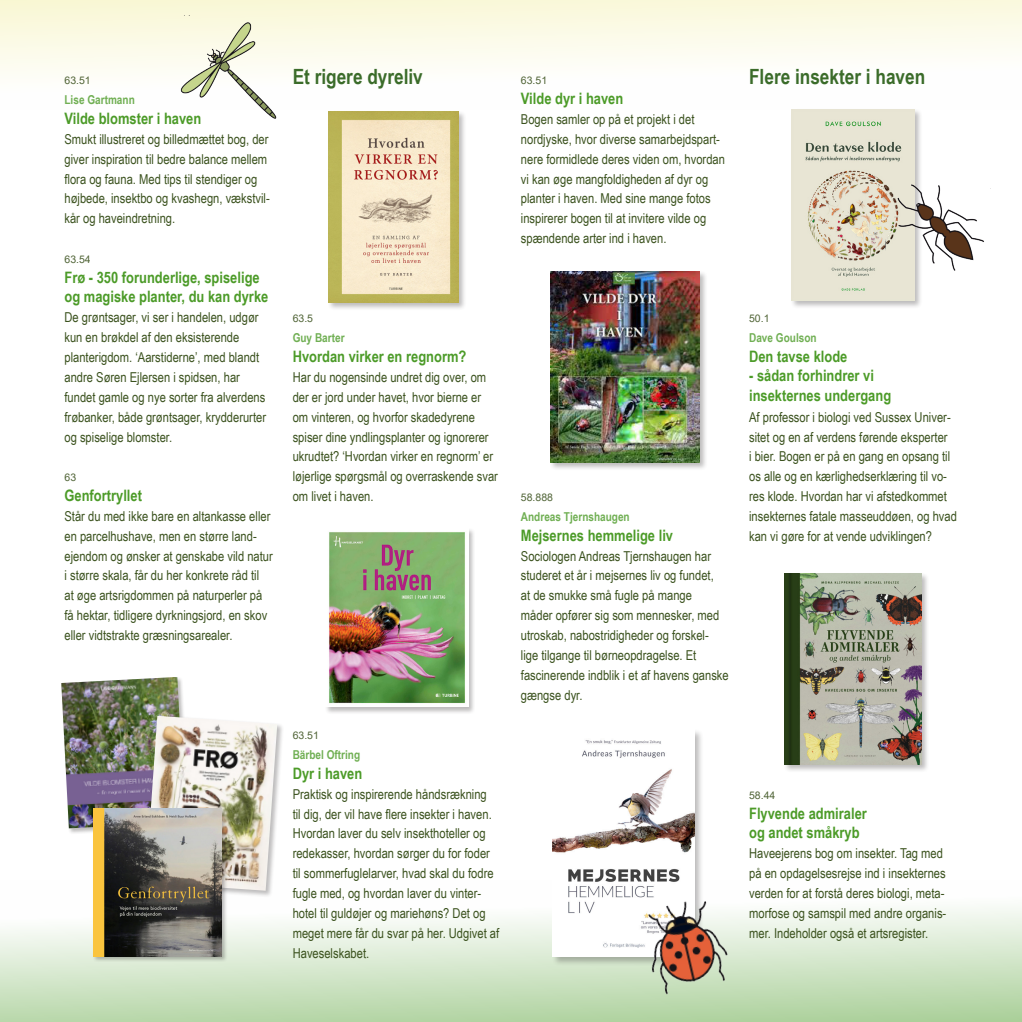
<style>
.page{position:relative;width:1022px;height:1022px;background:#fff}
.page>*{position:absolute;margin:0;border:0;box-sizing:border-box;transform-origin:0 0}
.underoverskrift{font:700 21px "Arial Narrow";color:#3b6c2a}
.titel{font:700 15.75px/19.2px "Arial Narrow";color:#4c9b28}
.brød{font:13.65px/19.8px "Arial Narrow";color:#3b521e}
.forfatter{font:700 12.25px "Arial Narrow";color:#70af53}
.dk5{font:10.5px "Arial";color:#4f6335}
</style>
<div class="page">
<div style="left:0;top:880px;width:1022px;height:142px;background:linear-gradient(to bottom,#fff,#b4d5a6)"></div>
<div style="left:0;top:0;width:1022px;height:110px;background:linear-gradient(to bottom,#faf8da,#fff)"></div>
<div style="left:61px;top:676px;width:130px;height:158px;background:#231f20;opacity:.3"></div>
<img style="left:61px;top:677px;width:124px;height:151px">
<div style="left:145px;top:715px;width:139px;height:183px;background:#231f20;opacity:.3"></div>
<img style="left:146px;top:716px;width:131px;height:175px">
<div style="left:327px;top:110px;width:140px;height:201px;background:#231f20;opacity:.3"></div>
<img style="left:328px;top:112px;width:130px;height:191px">
<div style="left:325px;top:527px;width:151px;height:187px;background:#231f20;opacity:.3"></div>
<img style="left:326px;top:528px;width:142px;height:179px">
<div style="left:550px;top:270px;width:157px;height:201px;background:#231f20;opacity:.3"></div>
<img style="left:551px;top:272px;width:148px;height:191px">
<div style="left:551px;top:728px;width:153px;height:238px;background:#231f20;opacity:.3"></div>
<img style="left:553px;top:730px;width:142px;height:227px">
<div style="left:791px;top:108px;width:132px;height:201px;background:#231f20;opacity:.3"></div>
<img style="left:792px;top:110px;width:123px;height:191px">
<div style="left:784px;top:572px;width:145px;height:201px;background:#231f20;opacity:.3"></div>
<img style="left:785px;top:574px;width:137px;height:191px">
<div style="left:92px;top:808px;width:136px;height:154px;background:#231f20;opacity:.3"></div>
<img style="left:93px;top:809px;width:129px;height:147px">
<img style="left:634px;top:890px;width:105px;height:113px">
<img style="left:176px;top:16px;width:107px;height:103px">
<img style="left:885px;top:175px;width:99px;height:102px">
<h2 class="dk5" style="left:64px;top:73px;width:28px">63.51</h2>
<h2 class="forfatter" style="left:64px;top:91px;width:72px">Lise Gartmann</h2>
<h2 class="titel" style="left:64px;top:108px;width:138px">Vilde blomster i haven</h2>
<p class="brød" style="left:64px;top:129px;width:207px">Smukt illustreret og billedmættet bog, der giver inspiration til bedre balance mellem flora og fauna. Med tips til stendiger og højbede, insektbo og kvashegn, vækstvil&shy;kår og haveindretning.</p>
<h2 class="dk5" style="left:64px;top:252px;width:28px">63.54</h2>
<h2 class="titel" style="left:64px;top:267px;width:205px">Frø - 350 forunderlige, spiselige og magiske planter, du kan dyrke</h2>
<p class="brød" style="left:64px;top:307px;width:203px">De grøntsager, vi ser i handelen, udgør kun en brøkdel af den eksisterende planterigdom. ‘Aarstiderne’, med blandt andre Søren Ejlersen i spidsen, har fundet gamle og nye sorter fra alverdens frøbanker, både grøntsager, krydderurter og spiselige blomster.</p>
<h2 class="dk5" style="left:64px;top:470px;width:13px">63</h2>
<h2 class="titel" style="left:64px;top:485px;width:79px">Genfortryllet</h2>
<p class="brød" style="left:64px;top:506px;width:210px">Står du med ikke bare en altankasse eller en parcelhushave, men en større land&shy;ejendom og ønsker at genskabe vild natur i større skala, får du her konkrete råd til<br>at øge artsrigdommen på naturperler på få hektar, tidligere dyrkningsjord, en skov eller vidtstrakte græsningsarealer.</p>
<h1 class="underoverskrift" style="left:293px;top:61px;width:132px">Et rigere dyreliv</h1>
<h2 class="dk5" style="left:293px;top:312px;width:22px">63.5</h2>
<h2 class="forfatter" style="left:293px;top:329px;width:53px">Guy Barter</h2>
<h2 class="titel" style="left:293px;top:346px;width:175px">Hvordan virker en regnorm?</h2>
<p class="brød" style="left:293px;top:367px;width:207px">Har du nogensinde undret dig over, om der er jord under havet, hvor bierne er om vinteren, og hvorfor skadedyrene spiser dine yndlingsplanter og ignorerer ukrudtet? ‘Hvordan virker en regnorm’ er løjerlige spørgsmål og overraskende svar om livet i haven.</p>
<h2 class="dk5" style="left:293px;top:728px;width:28px">63.51</h2>
<h2 class="forfatter" style="left:293px;top:745px;width:69px">Bärbel Oftring</h2>
<h2 class="titel" style="left:293px;top:763px;width:71px">Dyr i haven</h2>
<p class="brød" style="left:293px;top:783px;width:208px">Praktisk og inspirerende håndsrækning<br>til dig, der vil have flere insekter i haven.<br>Hvordan laver du selv insekthoteller og redekasser, hvordan sørger du for foder til sommerfuglelarver, hvad skal du fodre fugle med, og hvordan laver du vinter&shy;hotel til guldøjer og mariehøns? Det og meget mere får du svar på her. Udgivet af Haveselskabet.</p>
<h2 class="dk5" style="left:521px;top:73px;width:28px">63.51</h2>
<h2 class="titel" style="left:521px;top:88px;width:104px">Vilde dyr i haven</h2>
<p class="brød" style="left:521px;top:109px;width:206px">Bogen samler op på et projekt i det nordjyske, hvor diverse samarbejdspart&shy;nere formidlede deres viden om, hvordan vi kan øge mangfoldigheden af dyr og planter i haven. Med sine mange fotos inspirerer bogen til at invitere vilde og spændende arter ind i haven.</p>
<h1 class="underoverskrift" style="left:749px;top:61px;width:178px">Flere insekter i haven</h1>
<h2 class="dk5" style="left:521px;top:490px;width:34px">58.888</h2>
<h2 class="forfatter" style="left:521px;top:507px;width:110px">Andreas Tjernshaugen</h2>
<h2 class="titel" style="left:521px;top:525px;width:154px">Mejsernes hemmelige liv</h2>
<p class="brød" style="left:521px;top:545px;width:209px">Sociologen Andreas Tjernshaugen har studeret et år i mejsernes liv og fundet,<br>at de smukke små fugle på mange<br>måder opfører sig som mennesker, med utroskab, nabostridigheder og forskel&shy;lige tilgange til børneopdragelse. Et fascinerende indblik i et af havens ganske gængse dyr.</p>
<h2 class="dk5" style="left:749px;top:312px;width:22px">50.1</h2>
<h2 class="forfatter" style="left:749px;top:329px;width:69px">Dave Goulson</h2>
<h2 class="titel" style="left:749px;top:346px;width:100px">Den tavse klode</h2>
<h2 class="titel" style="left:749px;top:365px;width:144px">- sådan forhindrer vi insekternes undergang</h2>
<p class="brød" style="left:749px;top:406px;width:209px">Af professor i biologi ved Sussex Univer&shy;sitet og en af verdens førende eksperter<br>i bier. Bogen er på en gang en opsang til os alle og en kærlighedserklæring til vo&shy;res klode. Hvordan har vi afstedkommet insekternes fatale masseuddøen, og hvad kan vi gøre for at vende udviklingen?</p>
<h2 class="dk5" style="left:749px;top:788px;width:28px">58.44</h2>
<h2 class="titel" style="left:749px;top:803px;width:119px">Flyvende admiraler og andet småkryb</h2>
<p class="brød" style="left:749px;top:843px;width:199px">Haveejerens bog om insekter. Tag med på en opdagelsesrejse ind i insekternes verden for at forstå deres biologi, meta&shy;morfose og samspil med andre organis&shy;mer. Indeholder også et artsregister.</p>
</div>
